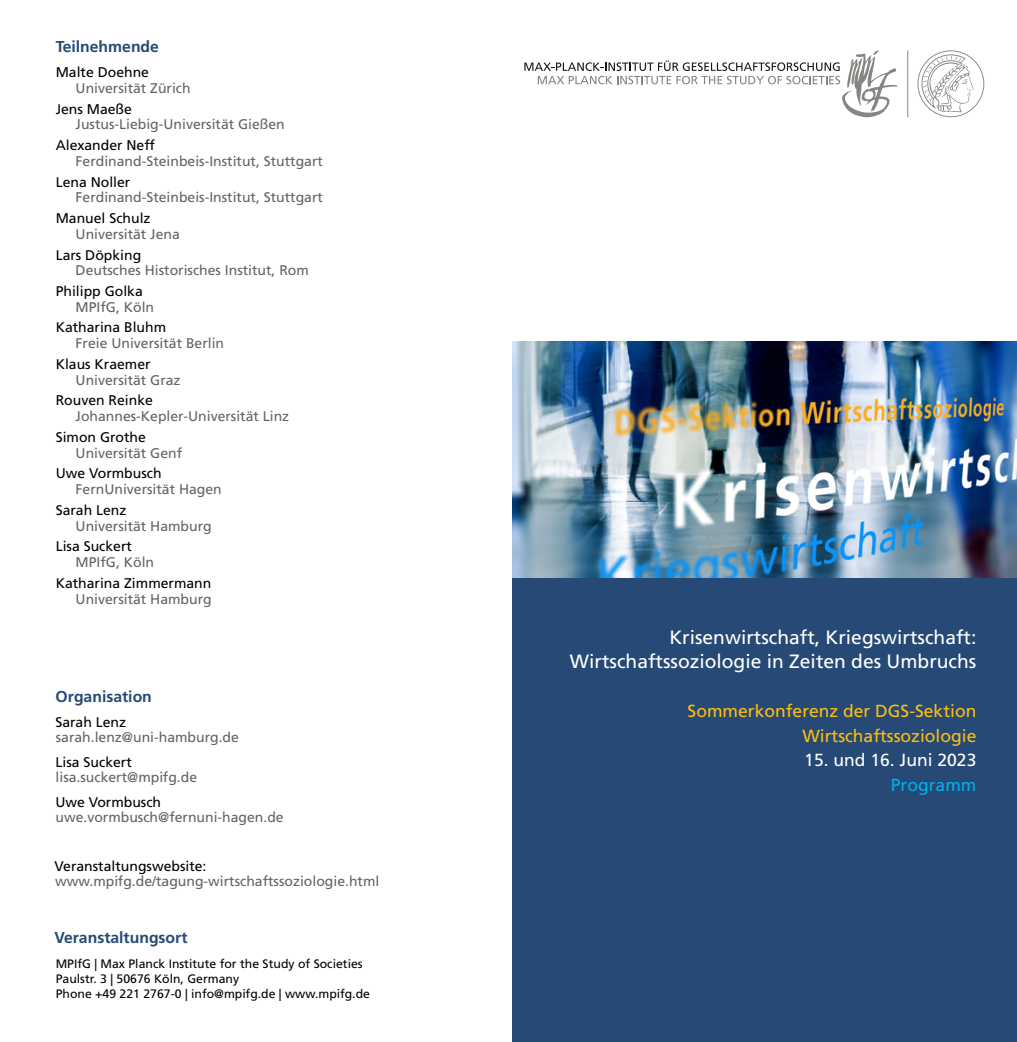
<style>
.page{position:relative;width:1017px;height:1042px;background:#fff}
.page>*{position:absolute;margin:0;border:0;box-sizing:border-box;transform-origin:0 0}
.Titel1{font:19.25px "Frutiger LT Pro";color:#fff}
.Titel1-2{font:17.5px/24.5px "Frutiger LT Pro";color:#febe10;text-align:right}
.Titel1-3{font:17.5px/24.5px "Frutiger LT Pro";color:#fff;text-align:right}
.Tag{font:700 15.75px "Frutiger LT Pro";color:#264a75}
.Name_Referent_1-1{font:14px "Frutiger LT Pro";color:#636466}
.Name_Referent_1{font:14px "Frutiger LT Pro";color:#000}
.Name_Referent_1-2{font:14px/14.9px "Frutiger LT Pro";color:#636466}
.Adresse_MPIfG_ohneL{font:12.25px "Frutiger LT Pro";color:#000}
.s1{color:#000}
.s2{color:#00aeef}
</style>
<div class="page">
<div style="left:512px;top:499px;width:505px;height:543px;background:#264a75"></div>
<hr style="left:907px;top:50px;width:1px;height:67px;background:#848682">
<svg style="left:917px;top:50px;width:67px;height:67px"></svg>
<svg style="left:524px;top:51px;width:373px;height:66px"></svg>
<img style="left:512px;top:341px;width:505px;height:237px">
<p class="Tag" style="left:56px;top:37px;width:105px">Teilnehmende</p>
<p class="Name_Referent_1" style="left:56px;top:64px;width:95px">Malte Doehne</p>
<p class="Name_Referent_1-1" style="left:76px;top:80px;width:117px">Universität Zürich</p>
<p class="Name_Referent_1" style="left:56px;top:101px;width:78px">Jens Maeße</p>
<p class="Name_Referent_1-1" style="left:76px;top:116px;width:211px">Justus-Liebig-Universität Gießen</p>
<p class="Name_Referent_1" style="left:56px;top:137px;width:101px">Alexander Neff</p>
<p class="Name_Referent_1-1" style="left:76px;top:153px;width:249px">Ferdinand-Steinbeis-Institut, Stuttgart</p>
<p class="Name_Referent_1" style="left:56px;top:173px;width:76px">Lena Noller</p>
<p class="Name_Referent_1-1" style="left:76px;top:189px;width:249px">Ferdinand-Steinbeis-Institut, Stuttgart</p>
<p class="Name_Referent_1" style="left:56px;top:210px;width:96px">Manuel Schulz</p>
<p class="Name_Referent_1-1" style="left:76px;top:226px;width:106px">Universität Jena</p>
<p class="Name_Referent_1" style="left:56px;top:246px;width:87px">Lars Döpking</p>
<p class="Name_Referent_1-1" style="left:76px;top:262px;width:235px">Deutsches Historisches Institut, Rom</p>
<p class="Name_Referent_1" style="left:56px;top:283px;width:89px">Philipp Golka</p>
<p class="Name_Referent_1-1" style="left:76px;top:299px;width:80px">MPIfG, Köln</p>
<p class="Name_Referent_1" style="left:56px;top:319px;width:112px">Katharina Bluhm</p>
<p class="Name_Referent_1-1" style="left:76px;top:335px;width:150px">Freie Universität Berlin</p>
<p class="Name_Referent_1" style="left:56px;top:356px;width:96px">Klaus Kraemer</p>
<p class="Name_Referent_1-1" style="left:76px;top:372px;width:107px">Universität Graz</p>
<p class="Name_Referent_1" style="left:56px;top:392px;width:99px">Rouven Reinke</p>
<p class="Name_Referent_1-1" style="left:76px;top:408px;width:215px">Johannes-Kepler-Universität Linz</p>
<p class="Name_Referent_1" style="left:56px;top:429px;width:92px">Simon Grothe</p>
<p class="Name_Referent_1-1" style="left:76px;top:444px;width:108px">Universität Genf</p>
<p class="Name_Referent_1" style="left:56px;top:465px;width:107px">Uwe Vormbusch</p>
<p class="Name_Referent_1-1" style="left:76px;top:481px;width:148px">FernUniversität Hagen</p>
<p class="Name_Referent_1" style="left:56px;top:502px;width:72px">Sarah Lenz</p>
<p class="Name_Referent_1-1" style="left:76px;top:517px;width:138px">Universität Hamburg</p>
<p class="Name_Referent_1" style="left:56px;top:538px;width:78px">Lisa Suckert</p>
<p class="Name_Referent_1-1" style="left:76px;top:554px;width:80px">MPIfG, Köln</p>
<p class="Name_Referent_1" style="left:56px;top:575px;width:157px">Katharina Zimmermann</p>
<p class="Name_Referent_1-1" style="left:76px;top:590px;width:138px">Universität Hamburg</p>
<p class="Tag" style="left:56px;top:687px;width:98px">Organisation</p>
<p class="Name_Referent_1-2" style="left:55px;top:715px;width:185px"><span class="s1">Sarah Lenz </span>sarah.lenz@uni-hamburg.de</p>
<p class="Name_Referent_1" style="left:56px;top:754px;width:78px">Lisa Suckert</p>
<p class="Name_Referent_1-2" style="left:56px;top:769px;width:143px">lisa.suckert@mpifg.de</p>
<p class="Name_Referent_1" style="left:55px;top:793px;width:107px">Uwe Vormbusch</p>
<p class="Name_Referent_1-2" style="left:55px;top:809px;width:230px">uwe.vormbusch@fernuni-hagen.de</p>
<p class="Name_Referent_1-2" style="left:54px;top:859px;width:326px"><span class="s1">Veranstaltungswebsite: </span>www.mpifg.de/tagung-wirtschaftssoziologie.html</p>
<p class="Tag" style="left:54px;top:928px;width:135px">Veranstaltungsort</p>
<p class="Adresse_MPIfG_ohneL" style="left:56px;top:956px;width:308px">MPIfG | Max Planck Institute for the Study of Societies</p>
<p class="Adresse_MPIfG_ohneL" style="left:56px;top:971px;width:185px">Paulstr. 3 | 50676 Köln, Germany</p>
<p class="Adresse_MPIfG_ohneL" style="left:56px;top:986px;width:316px">Phone +49 221 2767-0 | info@mpifg.de | www.mpifg.de</p>
<p class="Titel1" style="left:669px;top:625px;width:308px">Krisenwirtschaft, Kriegswirtschaft:</p>
<p class="Titel1" style="left:570px;top:650px;width:408px">Wirtschaftssoziologie in Zeiten des Umbruchs</p>
<p class="Titel1-2" style="left:688px;top:699px;width:290px">Sommerkonferenz der DGS-Sektion<br>Wirtschaftssoziologie</p>
<p class="Titel1-3" style="left:804px;top:748px;width:174px">15. und 16. Juni 2023<br><span class="s2">Programm</span></p>
</div>
